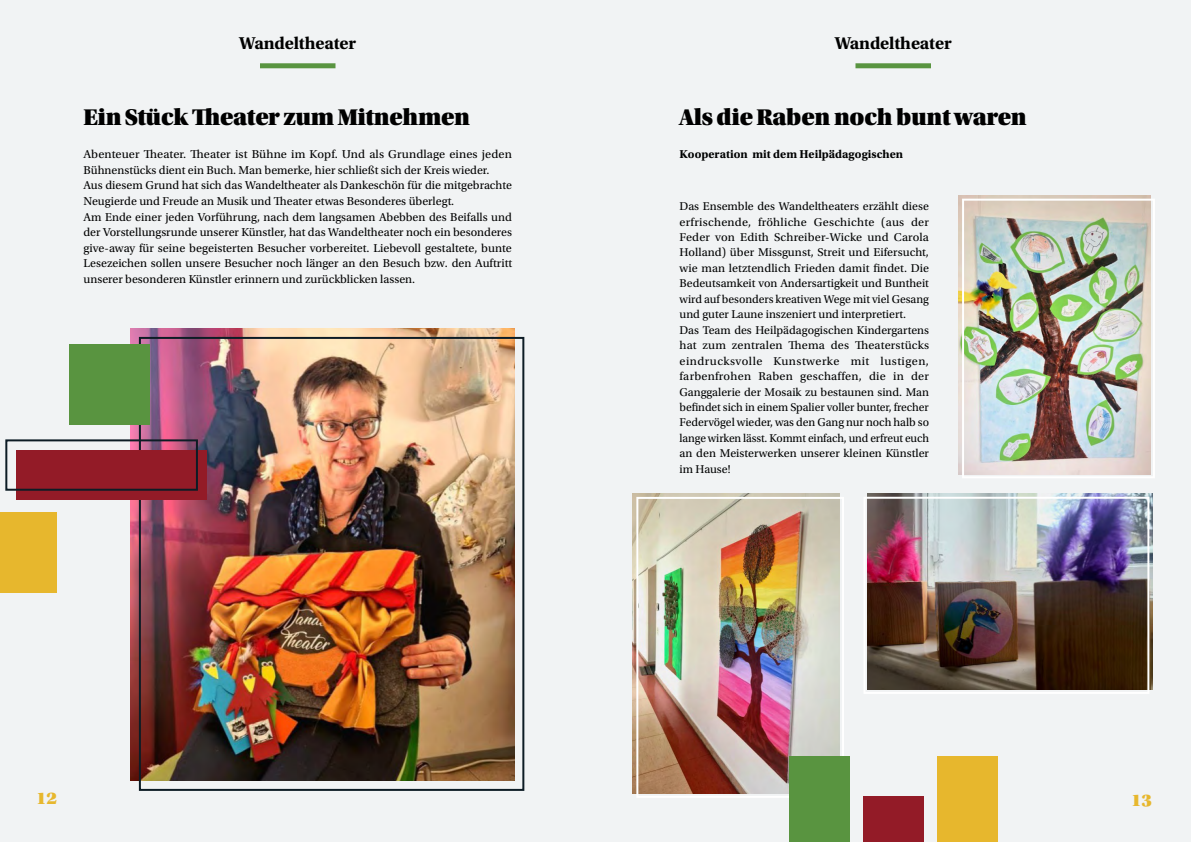
<style>
.page{position:relative;width:1191px;height:842px;background:#f1f3f4}
.page>*{position:absolute;margin:0;border:0;box-sizing:border-box;transform-origin:0 0}
.t1{font:24px "Utopia Std Black Headline";letter-spacing:-.01em;color:#000}
.t2{font:700 18px "Utopia Std";letter-spacing:-.01em;color:#000}
.t3{font:18px "Utopia Std Black Headline";color:#e7b72d}
.t4{font:12px/15.6px "Utopia Std";color:#000}
.t5{font:700 12px "Utopia Std";color:#000101}
.t6{font:11.9px/15.4px "Utopia Std";color:#000101}
</style>
<div class="page">
<img style="left:131px;top:329px;width:383px;height:452px">
<div style="left:139px;top:337px;width:385px;height:454px;border:2px solid #0d1c25"></div>
<div style="left:0;top:512px;width:57px;height:80px;background:#e7b72d"></div>
<div style="left:69px;top:344px;width:80px;height:80px;background:#599440"></div>
<div style="left:16px;top:450px;width:191px;height:50px;background:#931b27"></div>
<div style="left:5px;top:439px;width:193px;height:52px;border:2px solid #0d1c25"></div>
<img style="left:959px;top:196px;width:191px;height:278px">
<div style="left:962px;top:199px;width:193px;height:279px;border:2px solid #fff"></div>
<img style="left:633px;top:493px;width:206px;height:300px">
<div style="left:636px;top:497px;width:208px;height:301px;border:2px solid #fff"></div>
<img style="left:868px;top:493px;width:284px;height:197px">
<div style="left:863px;top:497px;width:286px;height:197px;border:2px solid #fff"></div>
<div style="left:937px;top:757px;width:60px;height:85px;background:#e7b72d"></div>
<div style="left:863px;top:796px;width:60px;height:46px;background:#931b27"></div>
<div style="left:789px;top:757px;width:60px;height:85px;background:#599440"></div>
<div style="left:260px;top:63px;width:75px;height:5px;background:#599440"></div>
<div style="left:855px;top:63px;width:76px;height:5px;background:#599440"></div>
<h2 class="t2" style="left:239px;top:33px;width:118px">Wandeltheater</h2>
<h1 class="t1" style="left:83px;top:105px;width:388px">Ein Stück Theater zum Mitnehmen</h1>
<p class="t4" style="left:83px;top:147px;width:430px">Abenteuer Theater. Theater ist Bühne im Kopf. Und als Grundlage eines jeden Bühnenstücks dient ein Buch. Man bemerke, hier schließt sich der Kreis wieder.<br>Aus diesem Grund hat sich das Wandeltheater als Dankeschön für die mitgebrachte Neugierde und Freude an Musik und Theater etwas Besonderes überlegt.<br>Am Ende einer jeden Vorführung, nach dem langsamen Abebben des Beifalls und der Vorstellungsrunde unserer Künstler, hat das Wandeltheater noch ein besonderes give-away für seine begeisterten Besucher vorbereitet. Liebevoll gestaltete, bunte Lesezeichen sollen unsere Besucher noch länger an den Besuch bzw. den Auftritt unserer besonderen Künstler erinnern und zurückblicken lassen.</p>
<h2 class="t2" style="left:834px;top:33px;width:118px">Wandeltheater</h2>
<h1 class="t1" style="left:679px;top:105px;width:348px">Als die Raben noch bunt waren</h1>
<p class="t5" style="left:679px;top:147px;width:225px">Kooperation mit dem Heilpädagogischen</p>
<p class="t6" style="left:679px;top:199px;width:251px">Das Ensemble des Wandeltheaters erzählt diese erfrischende, fröhliche Geschichte (aus der Feder von Edith Schreiber-Wicke und Carola Holland) über Missgunst, Streit und Eifersucht, wie man letztendlich Frieden damit findet. Die Bedeutsamkeit von Andersartigkeit und Buntheit wird auf besonders kreativen Wege mit viel Gesang und guter Laune inszeniert und interpretiert.<br>Das Team des Heilpädagogischen Kindergartens hat zum zentralen Thema des Theaterstücks eindrucksvolle Kunstwerke mit lustigen, farbenfrohen Raben geschaffen, die in der Ganggalerie der Mosaik zu bestaunen sind. Man befindet sich in einem Spalier voller bunter, frecher Federvögel wieder, was den Gang nur noch halb so lange wirken lässt. Kommt einfach, und erfreut euch an den Meisterwerken unserer kleinen Künstler im Hause!</p>
<h2 class="t3" style="left:36px;top:789px;width:22px">12</h2>
<h2 class="t3" style="left:1131px;top:791px;width:22px">13</h2>
</div>
